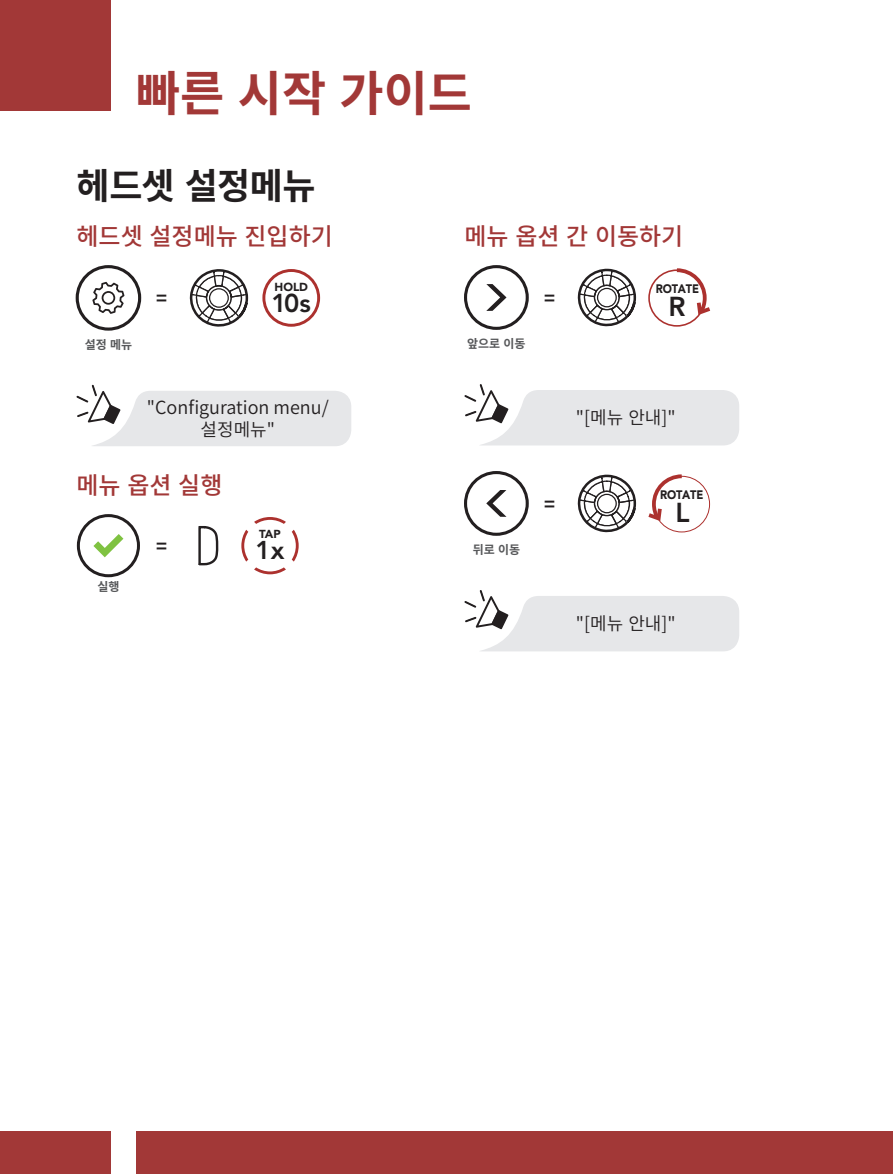
<style>
.page{position:relative;width:893px;height:1174px;background:#fff}
.page>*{position:absolute;margin:0;border:0;box-sizing:border-box;transform-origin:0 0}
.t1{font:700 48px "Source Han Sans KR";color:#a23837}
.t2{font:700 36px "Source Han Sans KR";letter-spacing:-.015em;color:#231f20}
.t3{font:800 27.3px "Avenir LT Std";color:#231f20}
.t4{font:800 25.8px "Avenir LT Std";color:#231f20}
.t5{font:800 25.5px "Avenir LT Std";color:#231f20}
.t6{font:500 24px "Source Han Sans KR";color:#a23837}
.t7{font:700 18.6px "Source Han Sans KR";color:#231f20}
.t8{font:18px/21.6px "Source Han Sans KR";color:#231f20;text-align:center}
.t9{font:900 12.3px "Avenir LT Std";letter-spacing:-.02em;color:#231f20;scale:.9 1}
.t10{font:700 12px "Source Han Sans KR";color:#57585a}
.t11{font:900 11.7px "Avenir LT Std";color:#231f20}
.t12{font:900 11.4px "Avenir LT Std";color:#231f20}
</style>
<div class="page">
<div style="left:0;top:0;width:111px;height:111px;background:#a23837"></div>
<div style="left:0;top:1131px;width:111px;height:43px;background:#a23837"></div>
<div style="left:136px;top:1131px;width:757px;height:43px;background:#a23837"></div>
<svg style="left:76px;top:265px;width:65px;height:66px"></svg>
<svg style="left:190px;top:269px;width:58px;height:58px"></svg>
<svg style="left:262px;top:269px;width:58px;height:58px"></svg>
<svg style="left:77px;top:385px;width:274px;height:61px"></svg>
<svg style="left:77px;top:514px;width:63px;height:63px"></svg>
<svg style="left:198px;top:526px;width:20px;height:39px"></svg>
<svg style="left:241px;top:517px;width:58px;height:57px"></svg>
<svg style="left:464px;top:265px;width:65px;height:65px"></svg>
<svg style="left:578px;top:269px;width:58px;height:57px"></svg>
<div style="left:648px;top:269px;width:57px;height:58px;border:2px solid #ac312e;border-radius:50%"></div>
<svg style="left:673px;top:268px;width:37px;height:49px"></svg>
<svg style="left:464px;top:384px;width:275px;height:61px"></svg>
<svg style="left:464px;top:471px;width:65px;height:65px"></svg>
<svg style="left:578px;top:474px;width:58px;height:58px"></svg>
<svg style="left:648px;top:474px;width:37px;height:49px"></svg>
<div style="left:653px;top:476px;width:57px;height:56px;border:1px solid #ac312e;border-radius:50%"></div>
<svg style="left:464px;top:590px;width:275px;height:61px"></svg>
<h1 class="t1" style="left:136px;top:66px;width:338px">빠른 시작 가이드</h1>
<h2 class="t2" style="left:77px;top:165px;width:241px">헤드셋 설정메뉴</h2>
<h3 class="t6" style="left:77px;top:222px;width:258px">헤드셋 설정메뉴 진입하기</h3>
<p class="t11" style="left:275px;top:279px;width:35px">HOLD</p>
<p class="t10" style="left:85px;top:337px;width:49px">설정 메뉴</p>
<p class="t7" style="left:156px;top:288px;width:12px">=</p>
<h3 class="t4" style="left:272px;top:288px;width:41px">10s</h3>
<p class="t8" style="left:147px;top:397px;width:183px">"Configuration menu/ 설정메뉴"</p>
<h3 class="t6" style="left:77px;top:471px;width:147px">메뉴 옵션 실행</h3>
<p class="t12" style="left:259px;top:527px;width:23px">TAP</p>
<p class="t10" style="left:97px;top:579px;width:24px">실행</p>
<p class="t7" style="left:156px;top:536px;width:12px">=</p>
<h3 class="t5" style="left:256px;top:535px;width:30px">1x</h3>
<h3 class="t6" style="left:464px;top:222px;width:220px">메뉴 옵션 간 이동하기</h3>
<p class="t10" style="left:467px;top:337px;width:60px">앞으로 이동</p>
<p class="t7" style="left:544px;top:287px;width:12px">=</p>
<p class="t9" style="left:656px;top:281px;width:49px">ROTATE</p>
<h3 class="t3" style="left:668px;top:290px;width:19px">R</h3>
<p class="t8" style="left:576px;top:407px;width:101px">"[메뉴 안내]"</p>
<p class="t10" style="left:473px;top:543px;width:49px">뒤로 이동</p>
<p class="t7" style="left:544px;top:493px;width:12px">=</p>
<p class="t9" style="left:660px;top:487px;width:49px">ROTATE</p>
<h3 class="t3" style="left:675px;top:496px;width:16px">L</h3>
<p class="t8" style="left:576px;top:613px;width:101px">"[메뉴 안내]"</p>
</div>
